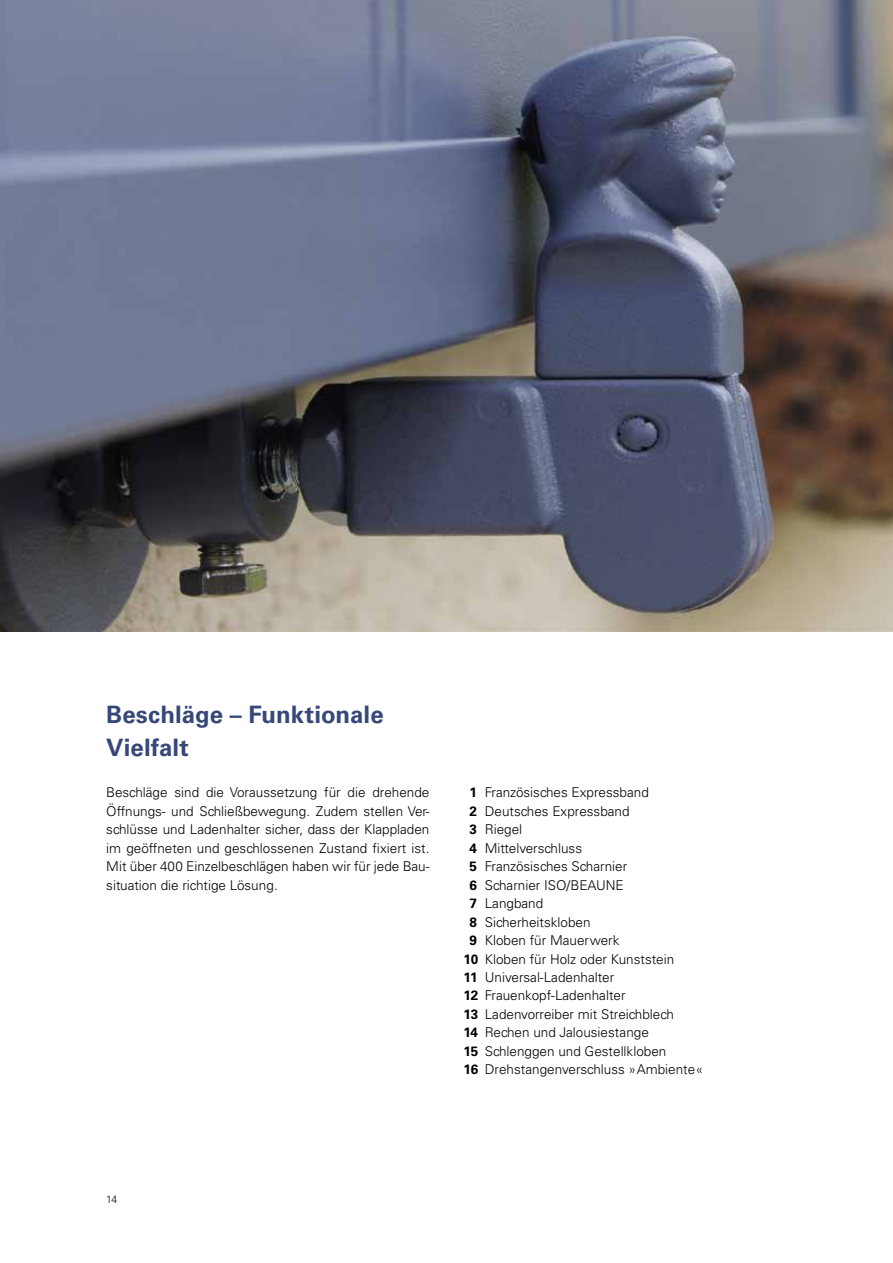
<style>
.page{position:relative;width:893px;height:1263px;background:#fff}
.page>*{position:absolute;margin:0;border:0;box-sizing:border-box;transform-origin:0 0}
.t1{font:700 24px/33px "Univers LT Std";color:#364778}
.t2{font:300 13.5px/18.5px "Univers LT Std";color:#000;text-align:justify}
.t3{font:300 10.5px "Univers LT Std";color:#000}
.s1{font-weight:700}
</style>
<div class="page">
<img style="left:0;top:0;width:893px;height:631px">
<h1 class="t1" style="left:106px;top:698px;width:279px">Beschläge – Funktionale<br>Vielfalt</h1>
<p class="t2" style="left:106px;top:783px;width:325px">Beschläge sind die Voraussetzung für die drehende Öffnungs- und Schließbewegung. Zudem stellen Ver&shy;schlüsse und Ladenhalter sicher, dass der Klappladen im geöffneten und geschlossenen Zustand fixiert ist.<br>Mit über 400 Einzelbeschlägen haben wir für jede Bau&shy;situation die richtige Lösung.</p>
<p class="t2" style="left:469px;top:783px;width:181px"><span class="s1">1</span> Französisches Expressband</p>
<p class="t2" style="left:469px;top:802px;width:162px"><span class="s1">2</span> Deutsches Expressband</p>
<p class="t2" style="left:469px;top:820px;width:54px"><span class="s1">3</span> Riegel</p>
<p class="t2" style="left:469px;top:839px;width:114px"><span class="s1">4</span> Mittelverschluss</p>
<p class="t2" style="left:469px;top:857px;width:159px"><span class="s1">5</span> Französisches Scharnier</p>
<p class="t2" style="left:469px;top:876px;width:156px"><span class="s1">6</span> Scharnier ISO/BEAUNE</p>
<p class="t2" style="left:469px;top:894px;width:75px"><span class="s1">7</span> Langband</p>
<p class="t2" style="left:469px;top:913px;width:123px"><span class="s1">8</span> Sicherheitskloben</p>
<p class="t2" style="left:469px;top:931px;width:152px"><span class="s1">9</span> Kloben für Mauerwerk</p>
<p class="t2" style="left:463px;top:949px;width:212px"><span class="s1">10</span> Kloben für Holz oder Kunststein</p>
<p class="t2" style="left:463px;top:968px;width:152px"><span class="s1">11</span> Universal-Ladenhalter</p>
<p class="t2" style="left:463px;top:986px;width:164px"><span class="s1">12</span> Frauenkopf-Ladenhalter</p>
<p class="t2" style="left:463px;top:1005px;width:212px"><span class="s1">13</span> Ladenvorreiber mit Streichblech</p>
<p class="t2" style="left:463px;top:1023px;width:187px"><span class="s1">14</span> Rechen und Jalousiestange</p>
<p class="t2" style="left:463px;top:1042px;width:204px"><span class="s1">15</span> Schlenggen und Gestellkloben</p>
<p class="t2" style="left:463px;top:1060px;width:241px"><span class="s1">16</span> Drehstangenverschluss »Ambiente«</p>
<p class="t3" style="left:106px;top:1193px;width:13px">14</p>
</div>
